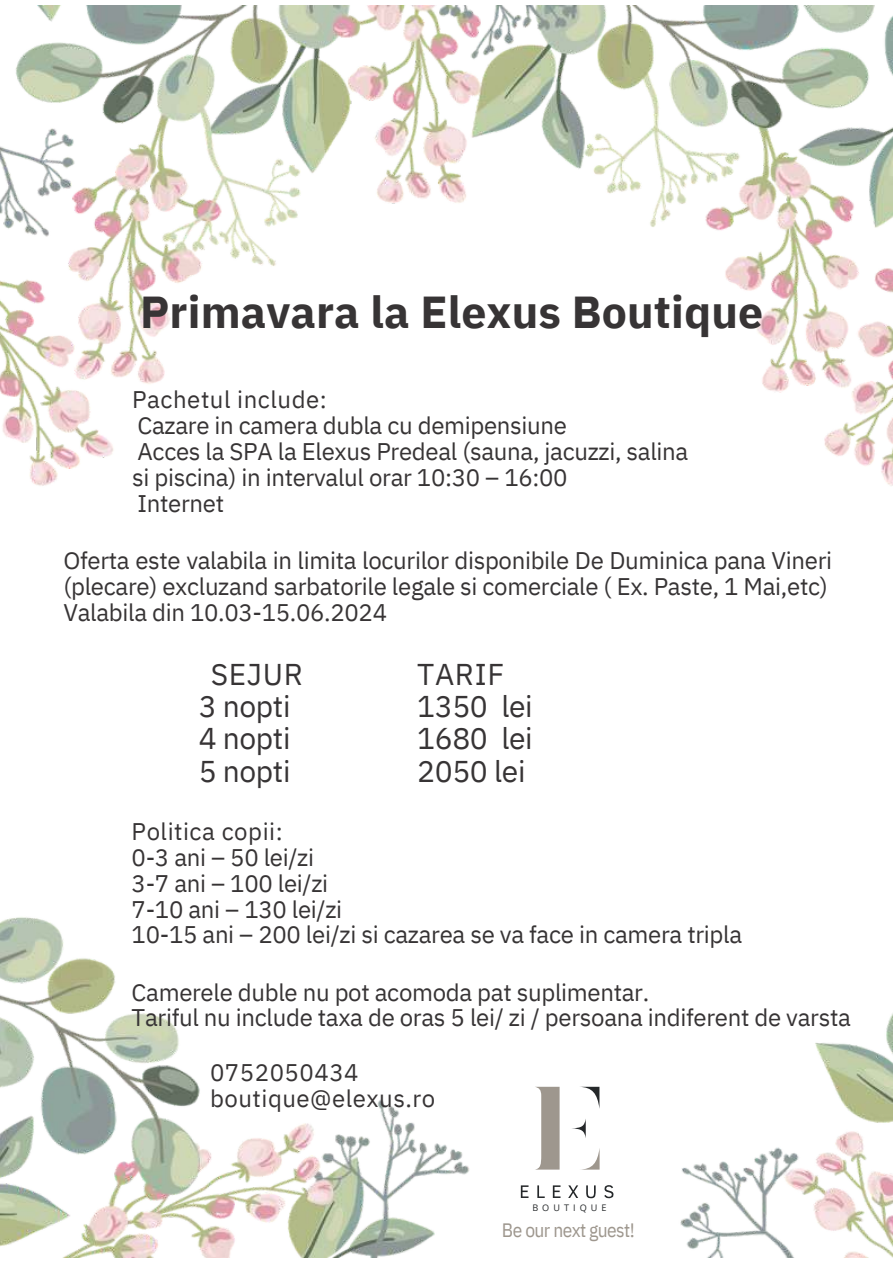
<style>
.page{position:relative;width:894px;height:1264px;background:#fff}
.page>*{position:absolute;margin:0;border:0;box-sizing:border-box;transform-origin:0 0}
.t1{font:700 44.7px "IBM Plex Sans";letter-spacing:.005em;color:#373435}
.t2{font:30px/32.7px "IBM Plex Sans";letter-spacing:-.015em;color:#373435;text-align:justify}
.t3{font:24px/25.8px "IBM Plex Sans";letter-spacing:-.015em;color:#373435}
.t4{font:24px/25.8px "IBM Plex Sans";letter-spacing:.02em;color:#373435}
.t5{font:19.35px "IBM Plex Sans Cond";letter-spacing:-.03em;color:#9e978e}
.t6{font:9.15px "Open Sans";letter-spacing:.445em;color:#25282a}
</style>
<div class="page">
<img style="left:0;top:5px;width:892px;height:1252px">
<svg style="left:534px;top:1086px;width:25px;height:83px"></svg>
<svg style="left:579px;top:1086px;width:20px;height:22px"></svg>
<svg style="left:579px;top:1147px;width:20px;height:22px"></svg>
<svg style="left:571px;top:1118px;width:14px;height:20px"></svg>
<svg style="left:520px;top:1185px;width:8px;height:12px"></svg>
<svg style="left:537px;top:1185px;width:7px;height:12px"></svg>
<svg style="left:552px;top:1185px;width:8px;height:12px"></svg>
<svg style="left:568px;top:1185px;width:10px;height:12px"></svg>
<svg style="left:586px;top:1185px;width:9px;height:13px"></svg>
<svg style="left:604px;top:1185px;width:9px;height:13px"></svg>
<p class="t1" style="left:140px;top:282px;width:624px">Primavara la Elexus Boutique</p>
<p class="t4" style="left:132px;top:386px;width:196px">Pachetul include:</p>
<p class="t3" style="left:137px;top:412px;width:431px">Cazare in camera dubla cu demipensiune</p>
<p class="t3" style="left:137px;top:438px;width:552px">Acces la SPA la Elexus Predeal (sauna, jacuzzi, salina</p>
<p class="t3" style="left:132px;top:464px;width:437px">si piscina) in intervalul orar 10:30 – 16:00</p>
<p class="t3" style="left:137px;top:489px;width:88px">Internet</p>
<p class="t3" style="left:63px;top:547px;width:770px">Oferta este valabila in limita locurilor disponibile De Duminica pana Vineri (plecare) excluzand sarbatorile legale si comerciale ( Ex. Paste, 1 Mai,etc)</p>
<p class="t3" style="left:63px;top:598px;width:325px">Valabila din 10.03-15.06.2024</p>
<p class="t2" style="left:211px;top:657px;width:94px">SEJUR</p>
<p class="t2" style="left:417px;top:657px;width:88px">TARIF</p>
<p class="t2" style="left:199px;top:689px;width:93px">3 nopti</p>
<p class="t2" style="left:199px;top:721px;width:93px">4 nopti</p>
<p class="t2" style="left:199px;top:754px;width:93px">5 nopti</p>
<p class="t2" style="left:417px;top:689px;width:117px">1350 lei 1680 lei 2050 lei</p>
<p class="t4" style="left:132px;top:818px;width:152px">Politica copii:</p>
<p class="t3" style="left:132px;top:843px;width:184px">0-3 ani – 50 lei/zi</p>
<p class="t3" style="left:132px;top:869px;width:198px">3-7 ani – 100 lei/zi</p>
<p class="t3" style="left:132px;top:895px;width:212px">7-10 ani – 130 lei/zi</p>
<p class="t3" style="left:132px;top:921px;width:612px">10-15 ani – 200 lei/zi si cazarea se va face in camera tripla</p>
<p class="t3" style="left:132px;top:978px;width:519px">Camerele duble nu pot acomoda pat suplimentar.</p>
<p class="t3" style="left:132px;top:1004px;width:720px">Tariful nu include taxa de oras 5 lei/ zi / persoana indiferent de varsta</p>
<p class="t4" style="left:210px;top:1059px;width:227px">0752050434 boutique@elexus.ro</p>
<p class="t6" style="left:532px;top:1200px;width:76px">BOUTIQUE</p>
<p class="t5" style="left:502px;top:1216px;width:134px">Be our next guest!</p>
</div>
